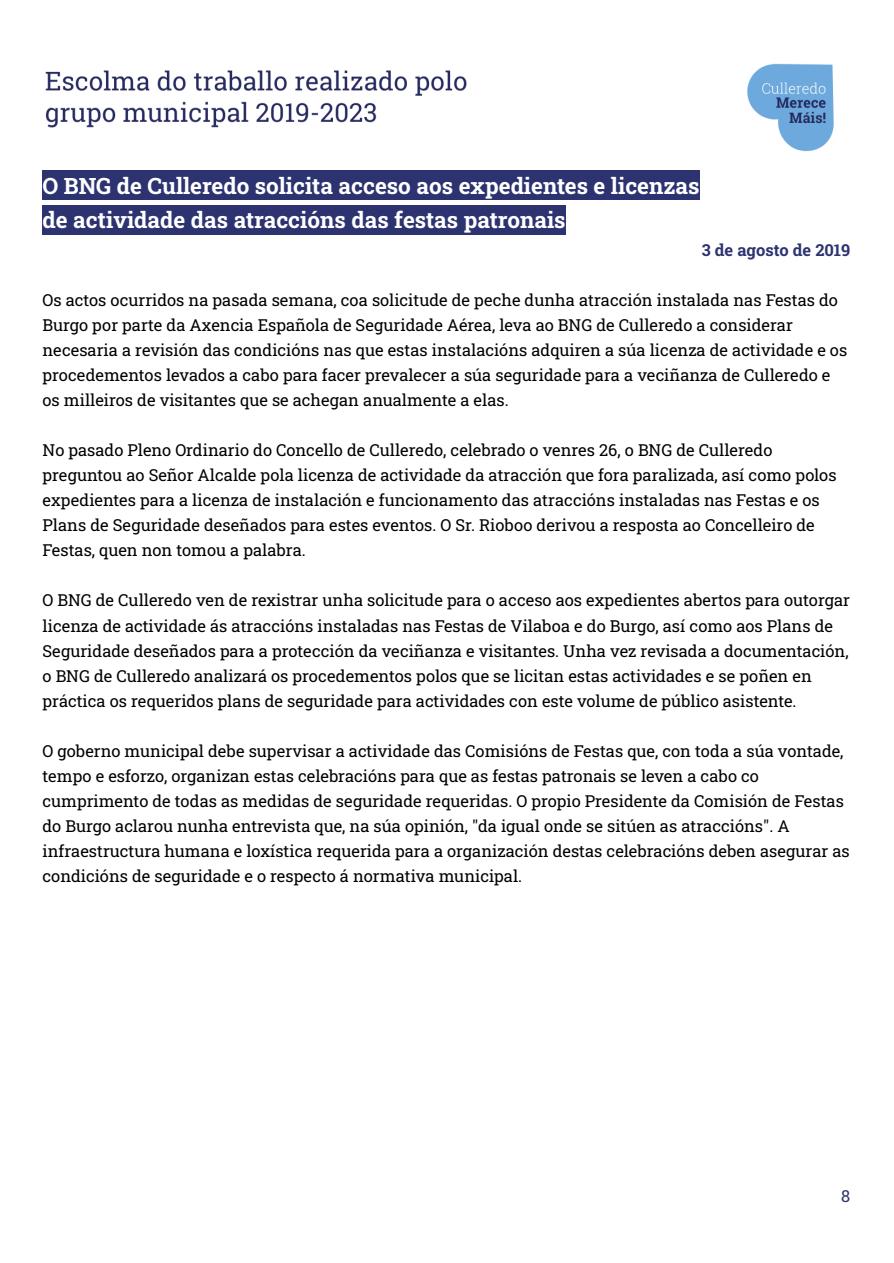
<style>
.page{position:relative;width:894px;height:1263px;background:#fff}
.page>*{position:absolute;margin:0;border:0;box-sizing:border-box;transform-origin:0 0}
.t1{font:700 22.5px/34.2px "Roboto Slab";color:#fff}
.t2{font:16.5px/25px "Roboto Slab";color:#000}
.t3{font:700 16.5px "Roboto Slab";color:#2c3370}
.t4{font:16.5px "Roboto Slab";color:#2c3370}
</style>
<div class="page">
<div style="left:43px;top:171px;width:657px;height:29px;background:#2c3370"></div>
<div style="left:43px;top:205px;width:523px;height:29px;background:#2c3370"></div>
<img style="left:45px;top:63px;width:789px;height:89px">
<h1 class="t1" style="left:43px;top:168px;width:659px">O BNG de Culleredo solicita acceso aos expedientes e licenzas de actividade das atraccións das festas patronais</h1>
<p class="t3" style="left:702px;top:239px;width:150px">3 de agosto de 2019</p>
<p class="t2" style="left:43px;top:287px;width:806px">Os actos ocurridos na pasada semana, coa solicitude de peche dunha atracción instalada nas Festas do Burgo por parte da Axencia Española de Seguridade Aérea, leva ao BNG de Culleredo a considerar necesaria a revisión das condicións nas que estas instalacións adquiren a súa licenza de actividade e os procedementos levados a cabo para facer prevalecer a súa seguridade para a veciñanza de Culleredo e os milleiros de visitantes que se achegan anualmente a elas.</p>
<p class="t2" style="left:43px;top:437px;width:796px">No pasado Pleno Ordinario do Concello de Culleredo, celebrado o venres 26, o BNG de Culleredo preguntou ao Señor Alcalde pola licenza de actividade da atracción que fora paralizada, así como polos expedientes para a licenza de instalación e funcionamento das atraccións instaladas nas Festas e os Plans de Seguridade deseñados para estes eventos. O Sr. Rioboo derivou a resposta ao Concelleiro de Festas, quen non tomou a palabra.</p>
<p class="t2" style="left:43px;top:588px;width:809px">O BNG de Culleredo ven de rexistrar unha solicitude para o acceso aos expedientes abertos para outorgar licenza de actividade ás atraccións instaladas nas Festas de Vilaboa e do Burgo, así como aos Plans de Seguridade deseñados para a protección da veciñanza e visitantes. Unha vez revisada a documentación, o BNG de Culleredo analizará os procedementos polos que se licitan estas actividades e se poñen en práctica os requeridos plans de seguridade para actividades con este volume de público asistente.</p>
<p class="t2" style="left:43px;top:738px;width:809px">O goberno municipal debe supervisar a actividade das Comisións de Festas que, con toda a súa vontade, tempo e esforzo, organizan estas celebracións para que as festas patronais se leven a cabo co cumprimento de todas as medidas de seguridade requeridas. O propio Presidente da Comisión de Festas do Burgo aclarou nunha entrevista que, na súa opinión, "da igual onde se sitúen as atraccións". A infraestructura humana e loxística requerida para a organización destas celebracións deben asegurar as condicións de seguridade e o respecto á normativa municipal.</p>
<p class="t4" style="left:841px;top:1184px;width:11px">8</p>
</div>
